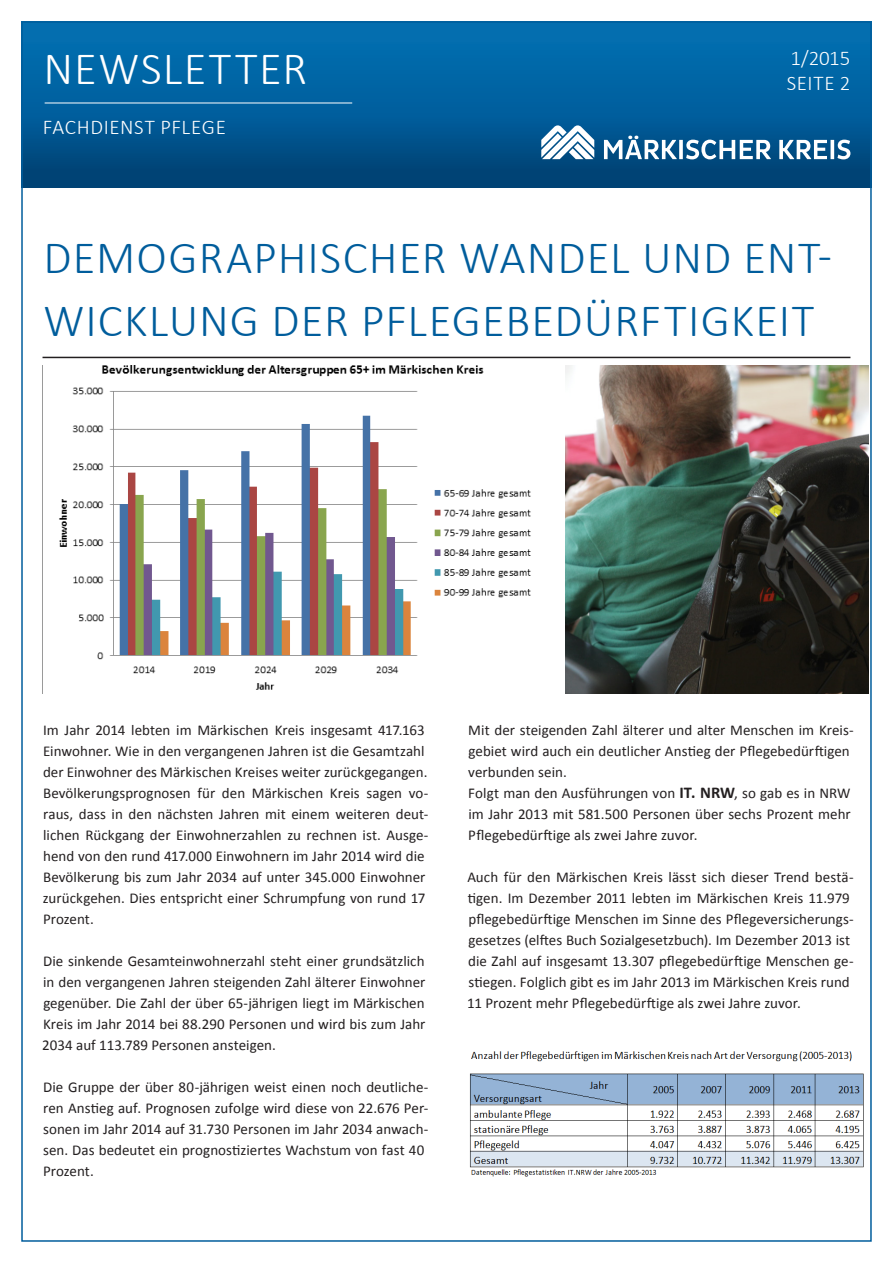
<style>
.page{position:relative;width:893px;height:1263px;background:#fff}
.page>*{position:absolute;margin:0;border:0;box-sizing:border-box;transform-origin:0 0}
.Headline_schwarz{font:300 46.5px/63px "Calibri";letter-spacing:.02em;color:#005d9c}
.Headline_weiß{font:300 46.5px "Calibri";letter-spacing:.035em;color:#fff}
.Subheadline_weiß{font:300 21px "Calibri";letter-spacing:.025em;color:#fff}
.Fließtext{font:15px/21px "Calibri";color:#231f20}
.s1{font-weight:700;font-size:16.5px}
</style>
<div class="page">
<div style="left:21px;top:21px;width:851px;height:166px;background:linear-gradient(to bottom,#0275ba,#004478)"></div>
<svg style="left:604px;top:136px;width:246px;height:23px"></svg>
<svg style="left:541px;top:125px;width:53px;height:34px"></svg>
<img style="left:59px;top:366px;width:472px;height:324px">
<hr style="left:45px;top:103px;width:307px;height:1px;background:#fff">
<hr style="left:43px;top:357px;width:807px;height:1px;background:#231f20">
<img style="left:470px;top:1051px;width:394px;height:125px">
<img style="left:566px;top:366px;width:302px;height:327px">
<p class="Headline_weiß" style="left:43px;top:40px;width:265px">NEWSLETTER</p>
<p class="Subheadline_weiß" style="left:43px;top:114px;width:185px">FACHDIENST PFLEGE</p>
<p class="Subheadline_weiß" style="left:790px;top:45px;width:61px">1/2015</p>
<p class="Subheadline_weiß" style="left:787px;top:70px;width:65px">SEITE 2</p>
<p class="Headline_schwarz" style="left:43px;top:226px;width:790px">DEMOGRAPHISCHER WANDEL UND ENT-<br>WICKLUNG DER PFLEGEBEDÜRFTIGKEIT</p>
<p class="Fließtext" style="left:43px;top:720px;width:386px">Im Jahr 2014 lebten im Märkischen Kreis insgesamt 417.163<br>Einwohner. Wie in den vergangenen Jahren ist die Gesamtzahl der Einwohner des Märkischen Kreises weiter zurückgegangen.</p>
<p class="Fließtext" style="left:43px;top:783px;width:387px">Bevölkerungsprognosen für den Märkischen Kreis sagen vo&shy;raus, dass in den nächsten Jahren mit einem weiteren deut&shy;lichen Rückgang der Einwohnerzahlen zu rechnen ist. Ausge&shy;hend von den rund 417.000 Einwohnern im Jahr 2014 wird die Bevölkerung bis zum Jahr 2034 auf unter 345.000 Einwohner zurückgehen. Dies entspricht einer Schrumpfung von rund 17<br>Prozent.</p>
<p class="Fließtext" style="left:42px;top:951px;width:385px;text-align:justify">Die sinkende Gesamteinwohnerzahl steht einer grundsätzlich in den vergangenen Jahren steigenden Zahl älterer Einwohner gegenüber. Die Zahl der über 65-jährigen liegt im Märkischen Kreis im Jahr 2014 bei 88.290 Personen und wird bis zum Jahr 2034 auf 113.789 Personen ansteigen.</p>
<p class="Fließtext" style="left:43px;top:1077px;width:387px">Die Gruppe der über 80-jährigen weist einen noch deutliche&shy;ren Anstieg auf. Prognosen zufolge wird diese von 22.676 Per&shy;sonen im Jahr 2014 auf 31.730 Personen im Jahr 2034 anwach&shy;sen. Das bedeutet ein prognostiziertes Wachstum von fast 40<br>Prozent.</p>
<p class="Fließtext" style="left:468px;top:720px;width:387px">Mit der steigenden Zahl älterer und alter Menschen im Kreis&shy;gebiet wird auch ein deutlicher Anstieg der Pflegebedürftigen verbunden sein.</p>
<p class="Fließtext" style="left:468px;top:783px;width:384px;text-align:justify">Folgt man den Ausführungen von <span class="s1">IT. NRW</span>, so gab es in NRW im Jahr 2013 mit 581.500 Personen über sechs Prozent mehr Pflegebedürftige als zwei Jahre zuvor.</p>
<p class="Fließtext" style="left:467px;top:867px;width:388px">Auch für den Märkischen Kreis lässt sich dieser Trend bestä&shy;tigen. Im Dezember 2011 lebten im Märkischen Kreis 11.979 pflegebedürftige Menschen im Sinne des Pflegeversicherungs&shy;gesetzes (elftes Buch Sozialgesetzbuch). Im Dezember 2013 ist die Zahl auf insgesamt 13.307 pflegebedürftige Menschen ge&shy;stiegen. Folglich gibt es im Jahr 2013 im Märkischen Kreis rund 11 Prozent mehr Pflegebedürftige als zwei Jahre zuvor.</p>
</div>
